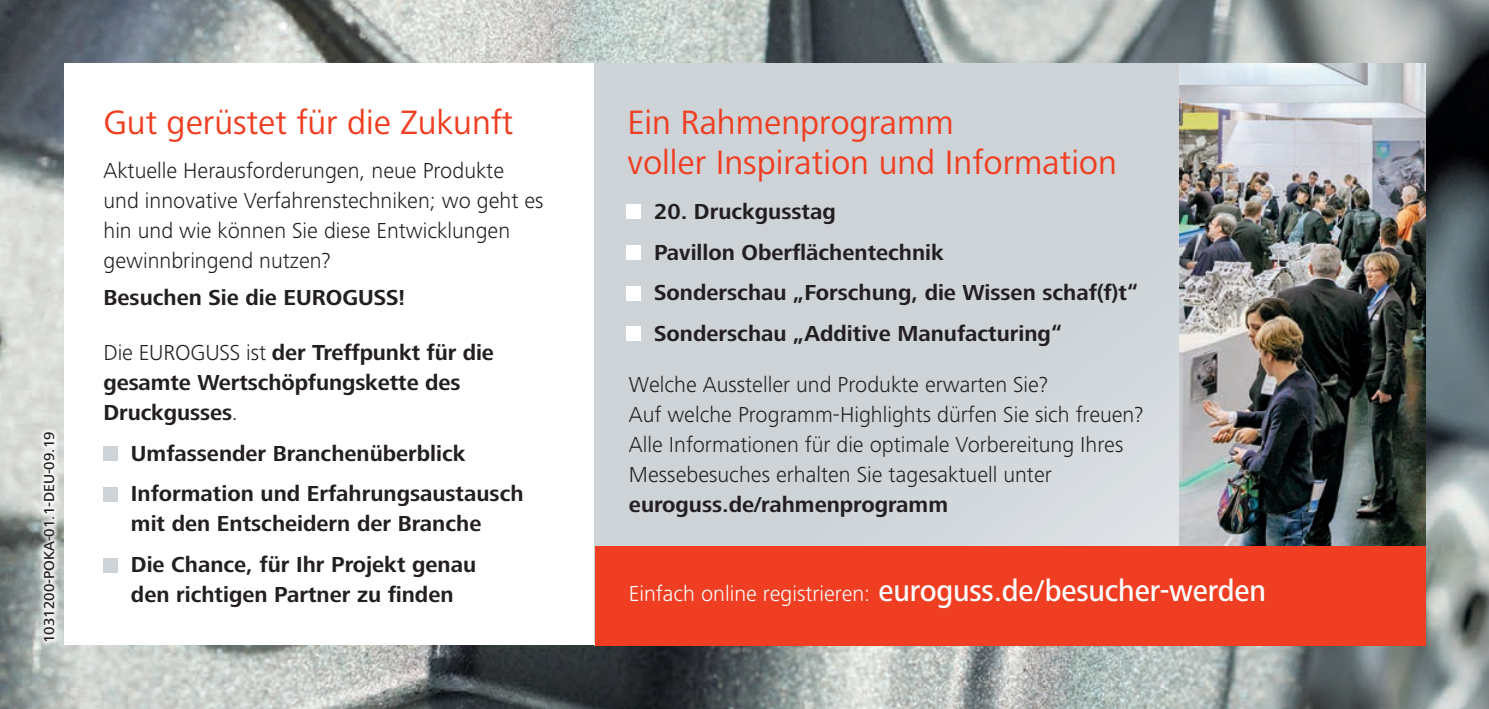
<style>
.page{position:relative;width:1489px;height:709px;background:#fff}
.page>*{position:absolute;margin:0;border:0;box-sizing:border-box;transform-origin:0 0}
.t1{font:35px/40px "Frutiger Next LT";color:#ef3e22}
.t2{font:500 31.25px "Frutiger Next LT";letter-spacing:-.005em;color:#fff;scale:.95 1}
.t3{font:700 22.5px/40.8px "Frutiger Next LT";color:#231f20}
.t4{font:300 22.5px/30px "Frutiger Next LT";color:#231f20}
.t5{font:500 15px "Frutiger Next LT";color:#231f20}
.s1{font-weight:300}
.s2{font-weight:300;font-size:22.5px}
</style>
<div class="page">
<img style="left:0;top:0;width:1488px;height:709px">
<div style="left:64px;top:64px;width:534px;height:581px;background:#fff"></div>
<div style="left:595px;top:64px;width:584px;height:581px;background:#ced3d7"></div>
<img style="left:1179px;top:64px;width:245px;height:482px">
<div style="left:595px;top:546px;width:829px;height:99px;background:#ef3e22"></div>
<div style="left:103px;top:446px;width:15px;height:15px;background:#ced3d7"></div>
<div style="left:103px;top:487px;width:15px;height:14px;background:#ced3d7"></div>
<div style="left:103px;top:558px;width:15px;height:14px;background:#ced3d7"></div>
<div style="left:626px;top:205px;width:15px;height:14px;background:#fff"></div>
<div style="left:626px;top:245px;width:15px;height:14px;background:#fff"></div>
<div style="left:626px;top:286px;width:15px;height:14px;background:#fff"></div>
<div style="left:626px;top:327px;width:15px;height:14px;background:#fff"></div>
<div style="left:38px;top:426px;width:23px;height:221px;background:#fff;opacity:.8"></div>
<p class="t5" style="left:41px;top:643px;width:213px;rotate:-90deg">1031200-POKA-01.1-DEU-09.19</p>
<h1 class="t1" style="left:103px;top:102px;width:411px">Gut gerüstet für die Zukunft</h1>
<p class="t4" style="left:103px;top:156px;width:441px">Aktuelle Herausforderungen, neue Produkte und innovative Verfahrenstechniken; wo geht es hin und wie können Sie diese Entwicklungen gewinnbringend nutzen?</p>
<p class="t3" style="left:103px;top:277px;width:303px">Besuchen Sie die EUROGUSS!</p>
<p class="t3" style="left:103px;top:337px;width:392px;line-height:30px"><span class="s1">Die EUROGUSS ist</span> der Treffpunkt für die gesamte Wertschöpfungskette des<br>Druckgusses<span class="s1">.</span></p>
<p class="t3" style="left:131px;top:433px;width:394px">Umfassender Branchenüberblick<br>Information und Erfahrungsaustausch</p>
<p class="t3" style="left:131px;top:503px;width:352px">mit den Entscheidern der Branche<br>Die Chance, für Ihr Projekt genau</p>
<p class="t3" style="left:131px;top:574px;width:324px">den richtigen Partner zu finden</p>
<h1 class="t1" style="left:627px;top:102px;width:491px">Ein Rahmenprogramm<br>voller Inspiration und Information</h1>
<p class="t3" style="left:654px;top:191px;width:485px">20. Druckgusstag<br>Pavillon Oberflächentechnik<br>Sonderschau „Forschung, die Wissen schaf(f)t“ Sonderschau „Additive Manufacturing“</p>
<p class="t4" style="left:629px;top:369px;width:516px">Welche Aussteller und Produkte erwarten Sie?<br>Auf welche Programm-Highlights dürfen Sie sich freuen?<br>Alle Informationen für die optimale Vorbereitung Ihres Messebesuches erhalten Sie tagesaktuell unter</p>
<p class="t3" style="left:629px;top:484px;width:321px">euroguss.de/rahmenprogramm</p>
<h2 class="t2" style="left:629px;top:573px;width:672px"><span class="s2">Einfach online registrieren:</span> euroguss.de/besucher-werden</h2>
</div>
